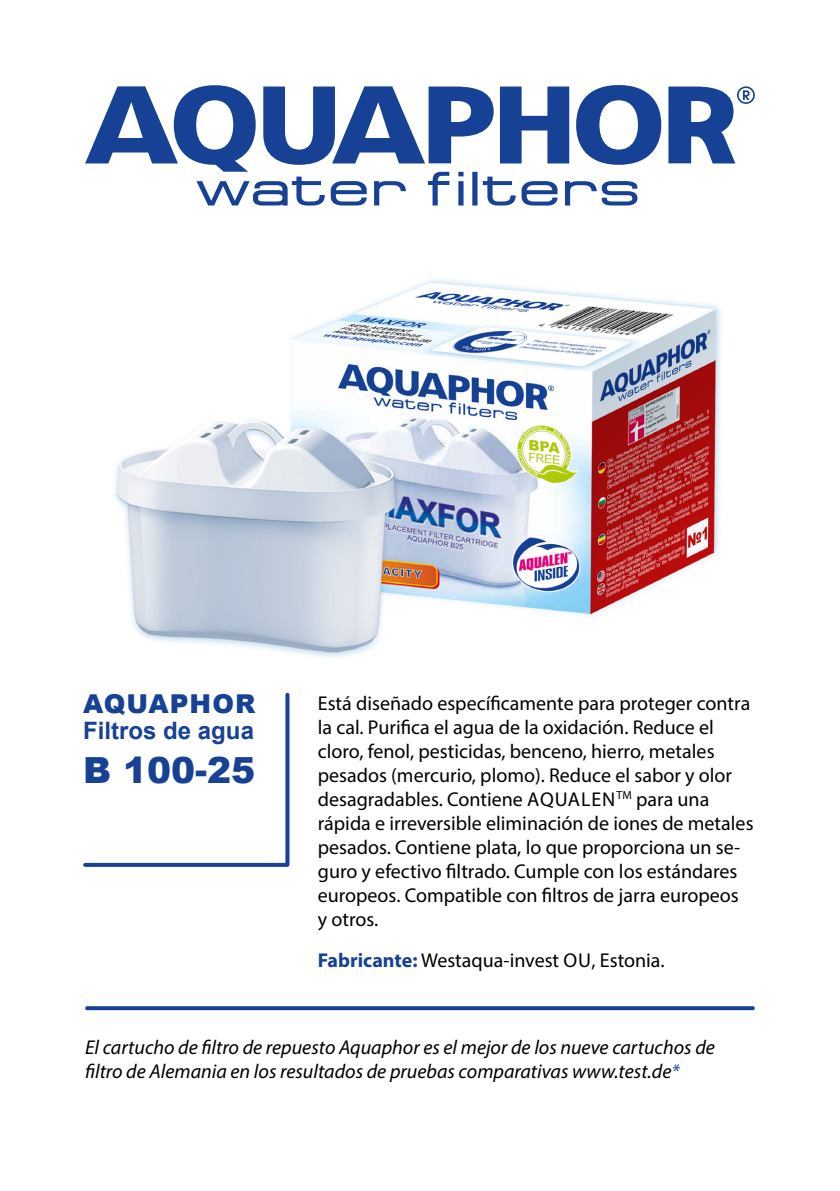
<style>
.page{position:relative;width:840px;height:1191px;background:#fff}
.page>*{position:absolute;margin:0;border:0;box-sizing:border-box;transform-origin:0 0}
.t1{font:900 36px "Arial";color:#164194}
.t2{font:900 26px "Arial";letter-spacing:.04em;color:#164194}
.t3{font:700 24px "Arial";color:#164194}
.t4{font:20px/24px "Myriad Pro";color:#000}
.t5{font:italic 20px/24px "Myriad Pro";color:#000}
.s1{font-weight:700;color:#164194}
.s2{color:#164194}
</style>
<div class="page">
<svg style="left:85px;top:85px;width:669px;height:120px"></svg>
<img style="left:114px;top:279px;width:607px;height:379px">
<svg style="left:83px;top:692px;width:207px;height:175px"></svg>
<svg style="left:87px;top:1006px;width:665px;height:4px;background:#214a99"></svg>
<h2 class="t2" style="left:83px;top:685px;width:173px">AQUAPHOR</h2>
<p class="t3" style="left:83px;top:715px;width:172px">Filtros de agua</p>
<h1 class="t1" style="left:83px;top:743px;width:174px">B 100-25</h1>
<p class="t4" style="left:317px;top:690px;width:437px">Está diseñado específicamente para proteger contra la cal. Purifica el agua de la oxidación. Reduce el cloro, fenol, pesticidas, benceno, hierro, metales pesados (mercurio, plomo). Reduce el sabor y olor desagradables. Contiene AQUALEN<sup>TM</sup> para una rápida e irreversible eliminación de iones de metales pesados. Contiene plata, lo que proporciona un se&shy;guro y efectivo filtrado. Cumple con los estándares europeos. Compatible con filtros de jarra europeos<br>y otros.</p>
<p class="t4" style="left:317px;top:947px;width:348px"><span class="s1">Fabricante:</span> Westaqua-invest OU, Estonia.</p>
<p class="t5" style="left:85px;top:1034px;width:631px">El cartucho de filtro de repuesto Aquaphor es el mejor de los nueve cartuchos de filtro de Alemania en los resultados de pruebas comparativas www.test.de<span class="s2">*</span></p>
</div>
